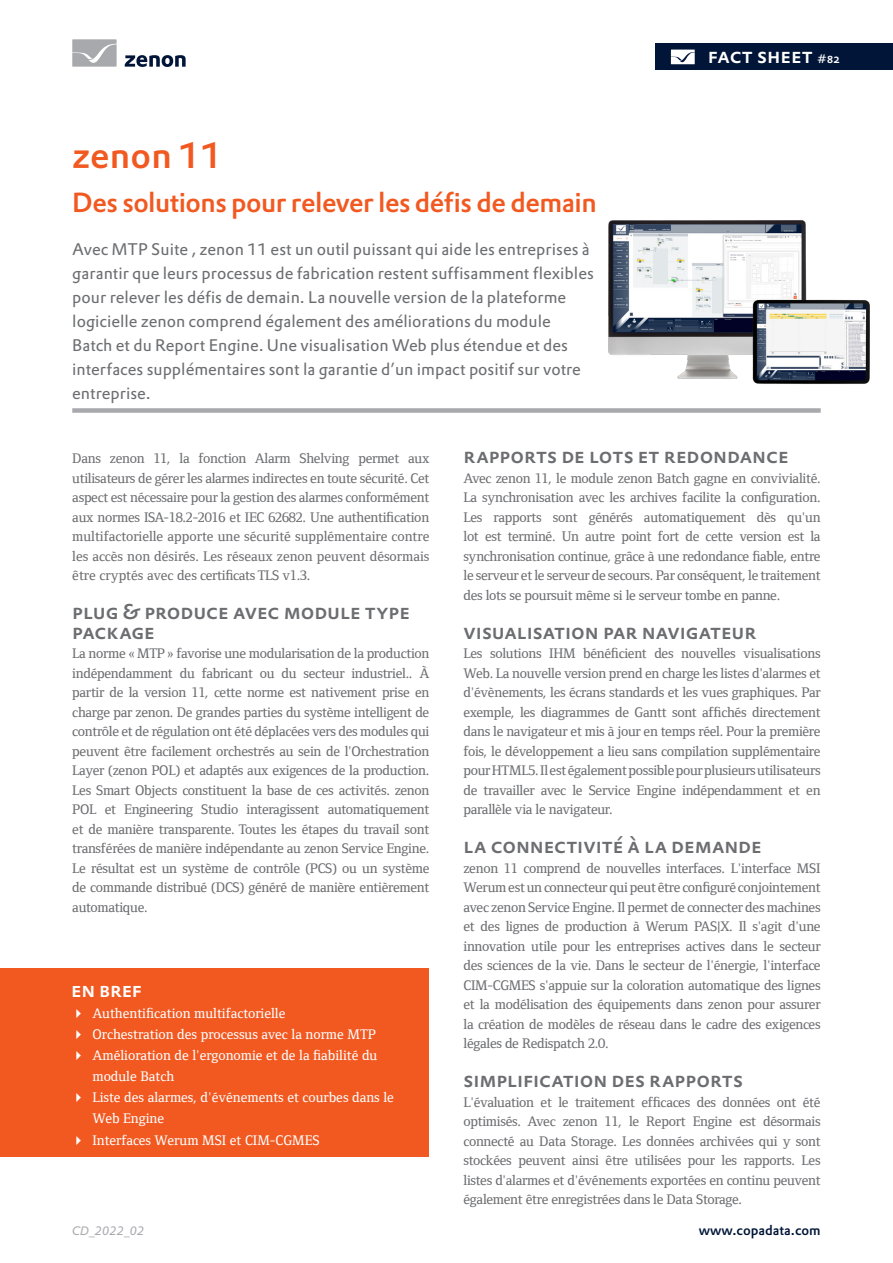
<style>
.page{position:relative;width:893px;height:1263px;background:#fff}
.page>*{position:absolute;margin:0;border:0;box-sizing:border-box;transform-origin:0 0}
.Header_Headline_oran{font:500 36px "DTL Prokyon ETOT";letter-spacing:.005em;color:#f15921}
.Header_Subheadline_o{font:500 27px "DTL Prokyon ETOT";letter-spacing:-.02em;color:#f15921}
.Bodytext_Headline{font:500 21px/19.5px "DTL Prokyon TOT Caps";letter-spacing:-.005em;color:#6c6d70}
.t1{font:500 21px "DTL Prokyon TOT Caps";color:#fff}
.t2{font:500 20.85px "DTL Prokyon TOT Caps";color:#fff}
.Header_Teaser_Text{font:16.5px/24px "DTL Prokyon ETOT";color:#6c6d70}
.Normal_Body_Text_EN{font:500 14.25px/19.5px "Foundry Form Serif";letter-spacing:-.02em;color:#6c6d70;text-align:justify}
.t3{font:500 14.25px/21px "Foundry Form Serif";color:#fff}
.t4{font:500 13.5px "DTL Prokyon TOT";color:#001537}
.t5{font:italic 12px "DTL Prokyon TOT";color:#a8a9ad}
.s1{font-size:12px}
</style>
<div class="page">
<div style="left:656px;top:44px;width:237px;height:26px;background:#001537"></div>
<svg style="left:671px;top:50px;width:24px;height:14px"></svg>
<svg style="left:125px;top:55px;width:61px;height:12px"></svg>
<svg style="left:72px;top:39px;width:45px;height:28px"></svg>
<div style="left:72px;top:408px;width:749px;height:5px;background:#a8a9ad"></div>
<div style="left:0;top:968px;width:428px;height:189px;background:#f15921"></div>
<img style="left:608px;top:220px;width:262px;height:164px">
<p class="Header_Headline_oran" style="left:72px;top:131px;width:152px">zenon 11</p>
<p class="Header_Subheadline_o" style="left:72px;top:185px;width:526px">Des solutions pour relever les défis de demain</p>
<p class="Header_Teaser_Text" style="left:72px;top:237px;width:523px">Avec MTP Suite , zenon 11 est un outil puissant qui aide les entreprises à garantir que leurs processus de fabrication restent suffisamment flexibles pour relever les défis de demain. La nouvelle version de la plateforme logicielle zenon comprend également des améliorations du module Batch et du Report Engine. Une visualisation Web plus étendue et des interfaces supplémentaires sont la garantie d’un impact positif sur votre entreprise.</p>
<p class="t1" style="left:708px;top:42px;width:133px">fact sheet <span class="s1">#82</span></p>
<p class="Normal_Body_Text_EN" style="left:72px;top:449px;width:359px">Dans zenon 11, la fonction Alarm Shelving permet aux utilisateurs de gérer les alarmes indirectes en toute sécurité. Cet aspect est nécessaire pour la gestion des alarmes conformément aux normes ISA-18.2-2016 et IEC 62682. Une authentification multifactorielle apporte une sécurité supplémentaire contre les accès non désirés. Les réseaux zenon peuvent désormais être cryptés avec des certificats TLS v1.3.</p>
<p class="Bodytext_Headline" style="left:72px;top:602px;width:339px">Plug &amp; produce avec Module Type<br>Package</p>
<p class="Normal_Body_Text_EN" style="left:72px;top:644px;width:359px">La norme « MTP » favorise une modularisation de la production indépendamment du fabricant ou du secteur industriel.. À partir de la version 11, cette norme est nativement prise en charge par zenon. De grandes parties du système intelligent de contrôle et de régulation ont été déplacées vers des modules qui peuvent être facilement orchestrés au sein de l'Orchestration Layer (zenon POL) et adaptés aux exigences de la production.<br>Les Smart Objects constituent la base de ces activités. zenon POL et Engineering Studio interagissent automatiquement et de manière transparente. Toutes les étapes du travail sont transférées de manière indépendante au zenon Service Engine.<br>Le résultat est un système de contrôle (PCS) ou un système de commande distribué (DCS) généré de manière entièrement automatique.</p>
<h3 class="t2" style="left:71px;top:976px;width:72px">En bref</h3>
<p class="t3" style="left:92px;top:1003px;width:303px">Authentification multifactorielle<br>Orchestration des processus avec la norme MTP Amélioration de l'ergonomie et de la fiabilité du module Batch<br>Liste des alarmes, d'événements et courbes dans le Web Engine<br>Interfaces Werum MSI et CIM-CGMES</p>
<p class="t5" style="left:72px;top:1223px;width:74px">CD_2022_02</p>
<p class="Bodytext_Headline" style="left:463px;top:446px;width:327px">Rapports de lots et redondance</p>
<p class="Normal_Body_Text_EN" style="left:463px;top:468px;width:359px">Avec zenon 11, le module zenon Batch gagne en convivialité.<br>La synchronisation avec les archives facilite la configuration.<br>Les rapports sont générés automatiquement dès qu'un lot est terminé. Un autre point fort de cette version est la synchronisation continue, grâce à une redondance fiable, entre le serveur et le serveur de secours. Par conséquent, le traitement des lots se poursuit même si le serveur tombe en panne.</p>
<p class="Bodytext_Headline" style="left:463px;top:622px;width:294px">Visualisation par navigateur</p>
<p class="Normal_Body_Text_EN" style="left:463px;top:644px;width:359px">Les solutions IHM bénéficient des nouvelles visualisations Web. La nouvelle version prend en charge les listes d'alarmes et d'évènements, les écrans standards et les vues graphiques. Par exemple, les diagrammes de Gantt sont affichés directement dans le navigateur et mis à jour en temps réel. Pour la première fois, le développement a lieu sans compilation supplémentaire pour HTML5. Il est également possible pour plusieurs utilisateurs de travailler avec le Service Engine indépendamment et en parallèle via le navigateur.</p>
<p class="Bodytext_Headline" style="left:463px;top:836px;width:300px">La connectivité à la demande</p>
<p class="Normal_Body_Text_EN" style="left:463px;top:858px;width:359px">zenon 11 comprend de nouvelles interfaces. L'interface MSI Werum est un connecteur qui peut être configuré conjointement avec zenon Service Engine. Il permet de connecter des machines et des lignes de production à Werum PAS|X. Il s'agit d'une innovation utile pour les entreprises actives dans le secteur des sciences de la vie. Dans le secteur de l'énergie, l'interface CIM-CGMES s'appuie sur la coloration automatique des lignes et la modélisation des équipements dans zenon pour assurer la création de modèles de réseau dans le cadre des exigences légales de Redispatch 2.0.</p>
<p class="Bodytext_Headline" style="left:463px;top:1070px;width:281px">Simplification des rapports</p>
<p class="Normal_Body_Text_EN" style="left:463px;top:1092px;width:359px">L'évaluation et le traitement efficaces des données ont été optimisés. Avec zenon 11, le Report Engine est désormais connecté au Data Storage. Les données archivées qui y sont stockées peuvent ainsi être utilisées pour les rapports. Les listes d'alarmes et d'événements exportées en continu peuvent également être enregistrées dans le Data Storage.</p>
<p class="t4" style="left:699px;top:1221px;width:124px">www.copadata.com</p>
</div>
